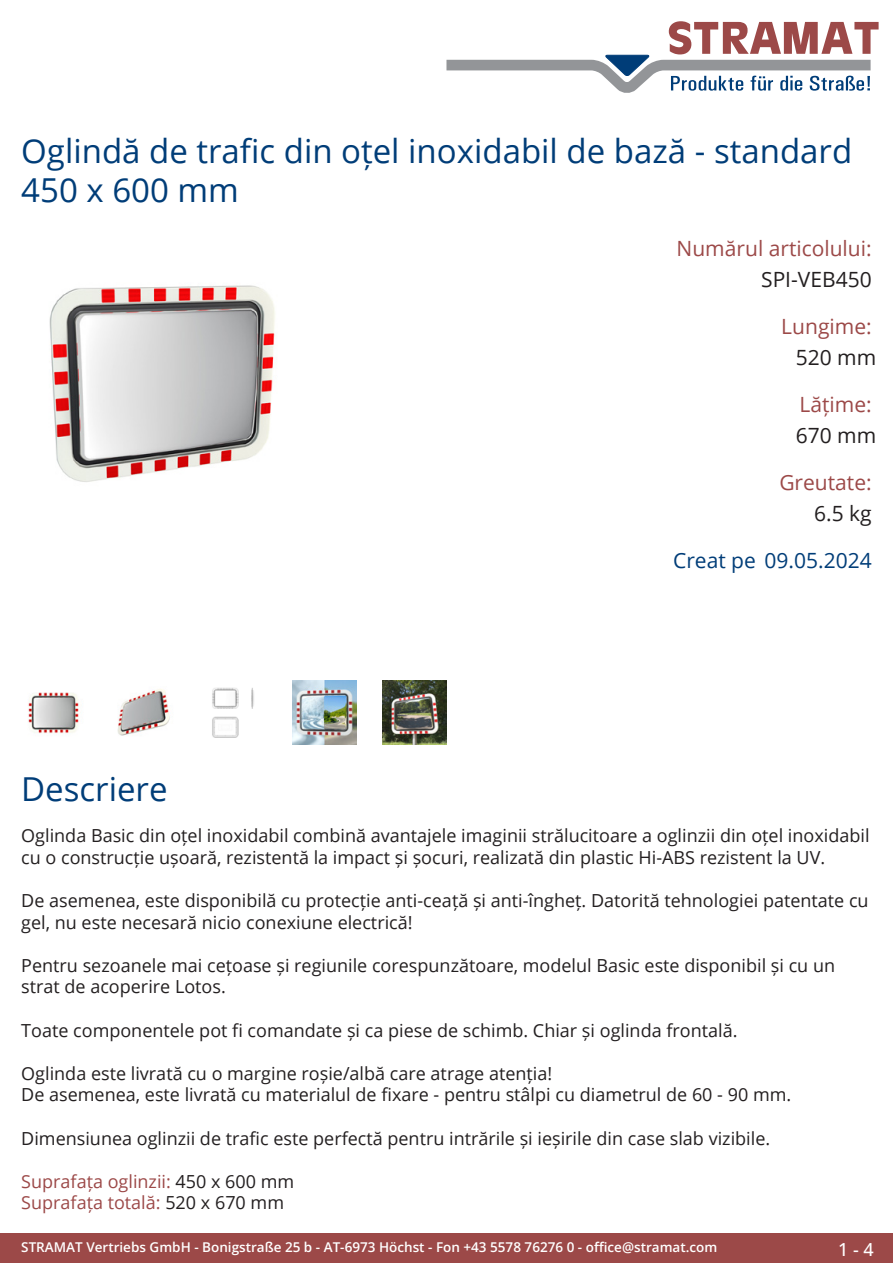
<style>
.page{position:relative;width:893px;height:1263px;background:#fff}
.page>*{position:absolute;margin:0;border:0;box-sizing:border-box;transform-origin:0 0}
.Produkttitel{font:33px/39.6px "Open Sans";color:#003d78}
.TechDaten_Überschrif{font:21px "Open Sans";color:#9c4948}
.TechDaten_Inhalt{font:21px "Open Sans";color:#231f20}
.Erstellungsdatum{font:21px "Open Sans";color:#003d78}
.Beschreibung_Text{font:18px/21.6px "Open Sans";color:#231f20}
.Beschreibung_Text-2{font:18px/21.6px "Open Sans";color:#9c4948}
.t1{font:500 18px "Open Sans";color:#fff}
.t2{font:600 13.5px "Open Sans";color:#fff}
.s1{color:#231f20}
</style>
<div class="page">
<div style="left:0;top:1233px;width:893px;height:30px;background:#9c4948"></div>
<svg style="left:446px;top:21px;width:433px;height:72px"></svg>
<img style="left:49px;top:285px;width:226px;height:197px">
<img style="left:28px;top:692px;width:52px;height:42px">
<img style="left:117px;top:689px;width:53px;height:47px">
<img style="left:212px;top:687px;width:42px;height:51px">
<img style="left:292px;top:680px;width:64px;height:64px">
<img style="left:383px;top:680px;width:63px;height:64px">
<p class="Produkttitel" style="left:21px;top:130px;width:832px">Oglindă de trafic din oțel inoxidabil de bază - standard<br>450 x 600 mm</p>
<p class="TechDaten_Überschrif" style="left:677px;top:234px;width:197px">Numărul articolului:</p>
<p class="TechDaten_Inhalt" style="left:761px;top:265px;width:112px">SPI-VEB450</p>
<p class="TechDaten_Überschrif" style="left:781px;top:312px;width:92px">Lungime:</p>
<p class="TechDaten_Inhalt" style="left:796px;top:343px;width:82px">520 mm</p>
<p class="TechDaten_Überschrif" style="left:799px;top:390px;width:74px">Lățime:</p>
<p class="TechDaten_Inhalt" style="left:796px;top:421px;width:82px">670 mm</p>
<p class="TechDaten_Überschrif" style="left:779px;top:468px;width:94px">Greutate:</p>
<p class="TechDaten_Inhalt" style="left:814px;top:499px;width:59px">6.5 kg</p>
<p class="Erstellungsdatum" style="left:673px;top:546px;width:200px">Creat pe 09.05.2024</p>
<p class="Produkttitel" style="left:21px;top:768px;width:148px">Descriere</p>
<p class="Beschreibung_Text" style="left:21px;top:824px;width:850px">Oglinda Basic din oțel inoxidabil combină avantajele imaginii strălucitoare a oglinzii din oțel inoxidabil cu o construcție ușoară, rezistentă la impact și șocuri, realizată din plastic Hi-ABS rezistent la UV.</p>
<p class="Beschreibung_Text" style="left:21px;top:889px;width:849px">De asemenea, este disponibilă cu protecție anti-ceață și anti-îngheț. Datorită tehnologiei patentate cu gel, nu este necesară nicio conexiune electrică!</p>
<p class="Beschreibung_Text" style="left:21px;top:954px;width:815px">Pentru sezoanele mai cețoase și regiunile corespunzătoare, modelul Basic este disponibil și cu un strat de acoperire Lotos.</p>
<p class="Beschreibung_Text" style="left:21px;top:1019px;width:718px">Toate componentele pot fi comandate și ca piese de schimb. Chiar și oglinda frontală.</p>
<p class="Beschreibung_Text" style="left:21px;top:1062px;width:771px">Oglinda este livrată cu o margine roșie/albă care atrage atenția!<br>De asemenea, este livrată cu materialul de fixare - pentru stâlpi cu diametrul de 60 - 90 mm.</p>
<p class="Beschreibung_Text" style="left:21px;top:1127px;width:750px">Dimensiunea oglinzii de trafic este perfectă pentru intrările și ieșirile din case slab vizibile.</p>
<p class="Beschreibung_Text-2" style="left:21px;top:1170px;width:275px">Suprafața oglinzii: <span class="s1">450 x 600 mm<br></span>Suprafața totală: <span class="s1">520 x 670 mm</span></p>
<p class="t2" style="left:21px;top:1238px;width:698px">STRAMAT Vertriebs GmbH - Bonigstraße 25 b - AT-6973 Höchst - Fon +43 5578 76276 0 - office@stramat.com</p>
<p class="t1" style="left:838px;top:1237px;width:37px">1 - 4</p>
</div>
